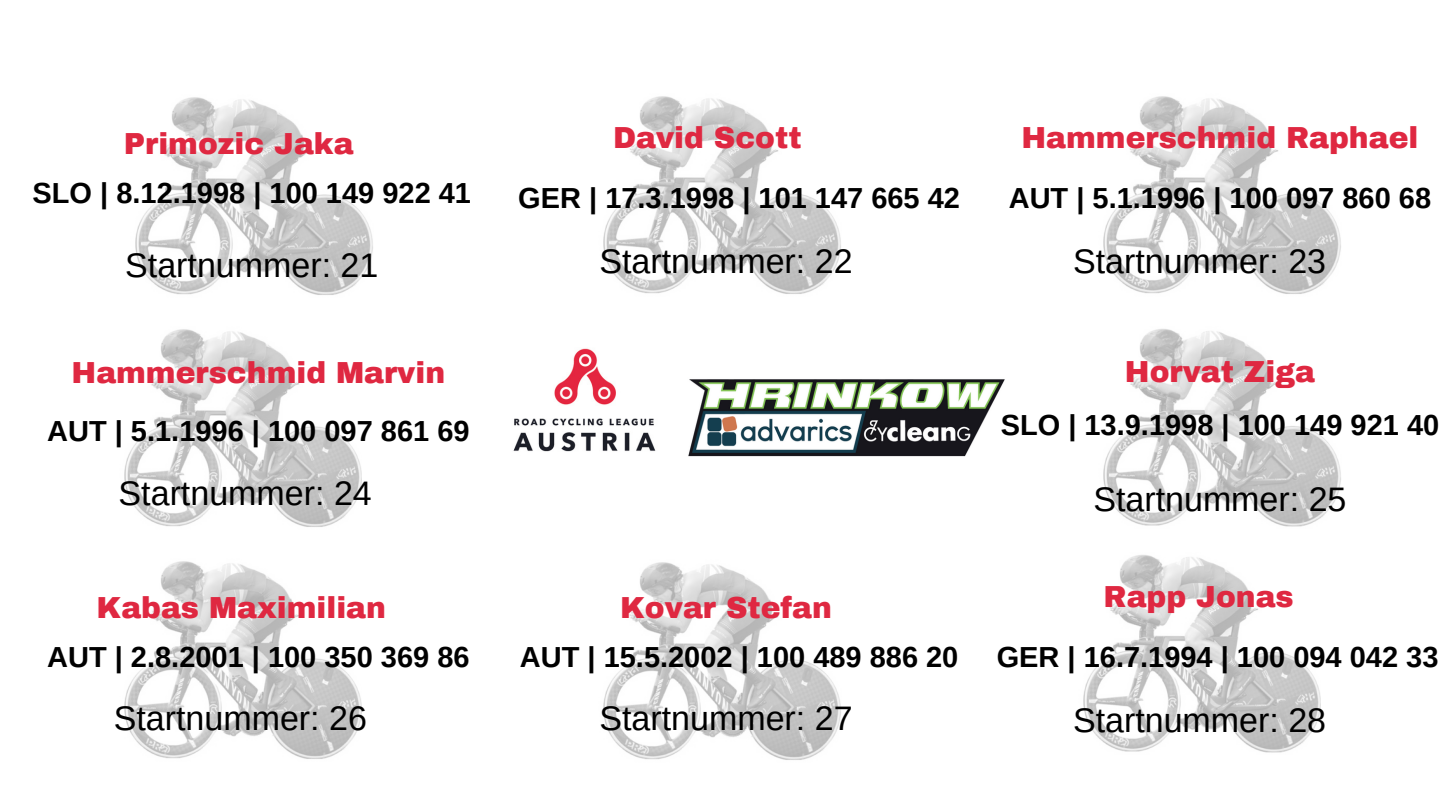
<style>
.page{position:relative;width:1440px;height:810px;background:#fff}
.page>*{position:absolute;margin:0;border:0;box-sizing:border-box;transform-origin:0 0}
.t1{font:34px "Arimo";color:#000}
.t2{font:900 29.8px "Archivo";color:#df2841}
.t3{font:700 29px "Arimo";color:#000}
</style>
<div class="page">
<img style="left:513px;top:348px;width:143px;height:104px">
<img style="left:688px;top:379px;width:317px;height:77px">
<img style="left:135px;top:97px;width:238px;height:198px">
<img style="left:603px;top:96px;width:238px;height:198px">
<img style="left:1103px;top:96px;width:238px;height:198px">
<img style="left:124px;top:561px;width:238px;height:198px">
<img style="left:603px;top:562px;width:238px;height:198px">
<img style="left:124px;top:329px;width:238px;height:198px">
<img style="left:1103px;top:329px;width:238px;height:198px">
<img style="left:1083px;top:555px;width:238px;height:198px">
<h2 class="t2" style="left:124px;top:128px;width:231px">Primozic Jaka</h2>
<h1 class="t3" style="left:33px;top:176px;width:440px">SLO | 8.12.1998 | 100 149 922 41</h1>
<p class="t1" style="left:125px;top:246px;width:255px">Startnummer: 21</p>
<p class="t2" style="left:72px;top:357px;width:375px">Hammerschmid Marvin</p>
<p class="t3" style="left:47px;top:415px;width:424px">AUT | 5.1.1996 | 100 097 861 69</p>
<h2 class="t1" style="left:119px;top:474px;width:255px">Startnummer: 24</h2>
<h1 class="t2" style="left:97px;top:592px;width:291px">Kabas Maximilian</h1>
<p class="t3" style="left:47px;top:640px;width:424px">AUT | 2.8.2001 | 100 350 369 86</p>
<p class="t1" style="left:114px;top:699px;width:255px">Startnummer: 26</p>
<p class="t2" style="left:613px;top:122px;width:190px">David Scott</p>
<h2 class="t3" style="left:518px;top:182px;width:443px">GER | 17.3.1998 | 101 147 665 42</h2>
<h1 class="t1" style="left:599px;top:242px;width:255px">Startnummer: 22</h1>
<h2 class="t2" style="left:620px;top:592px;width:213px">Kovar Stefan</h2>
<h1 class="t3" style="left:520px;top:640px;width:440px">AUT | 15.5.2002 | 100 489 886 20</h1>
<p class="t1" style="left:599px;top:699px;width:255px">Startnummer: 27</p>
<p class="t2" style="left:1022px;top:122px;width:398px">Hammerschmid Raphael</p>
<p class="t3" style="left:1009px;top:182px;width:424px">AUT | 5.1.1996 | 100 097 860 68</p>
<h2 class="t1" style="left:1073px;top:242px;width:255px">Startnummer: 23</h2>
<h1 class="t2" style="left:1125px;top:356px;width:192px">Horvat Ziga</h1>
<p class="t3" style="left:1001px;top:408px;width:440px">SLO | 13.9.1998 | 100 149 921 40</p>
<p class="t1" style="left:1093px;top:480px;width:255px">Startnummer: 25</p>
<p class="t2" style="left:1104px;top:581px;width:192px">Rapp Jonas</p>
<h2 class="t3" style="left:997px;top:640px;width:443px">GER | 16.7.1994 | 100 094 042 33</h2>
<h1 class="t1" style="left:1073px;top:701px;width:255px">Startnummer: 28</h1>
</div>
